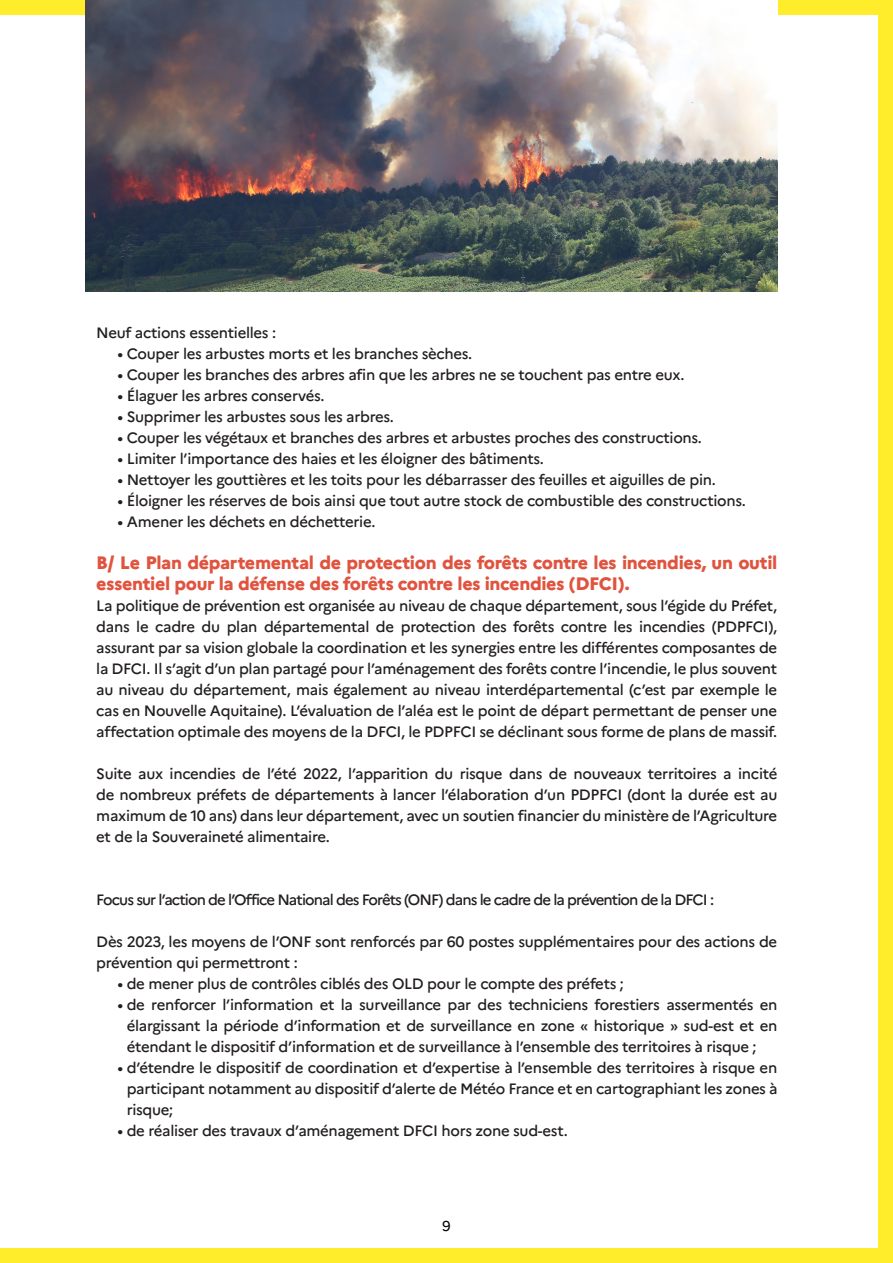
<style>
.page{position:relative;width:893px;height:1263px;background:#ffec2a}
.page>*{position:absolute;margin:0;border:0;box-sizing:border-box;transform-origin:0 0}
.t1{font:800 18px/21px "Marianne";letter-spacing:-.02em;color:#e0543f}
.t2{font:500 15px/21px "Marianne";letter-spacing:-.02em;color:#231f20;text-align:justify}
.t3{font:500 15px "Marianne";letter-spacing:-.06em;color:#231f20}
.t4{font:14.25px "Marianne";color:#000}
</style>
<div class="page">
<div style="left:0;top:15px;width:878px;height:1233px;background:#fff"></div>
<img style="left:85px;top:0;width:692px;height:292px">
<p class="t2" style="left:96px;top:322px;width:181px">Neuf actions essentielles :</p>
<p class="t2" style="left:118px;top:343px;width:356px">• Couper les arbustes morts et les branches sèches.</p>
<p class="t2" style="left:118px;top:364px;width:568px">• Couper les branches des arbres afin que les arbres ne se touchent pas entre eux.</p>
<p class="t2" style="left:118px;top:385px;width:208px">• Élaguer les arbres conservés.</p>
<p class="t2" style="left:118px;top:406px;width:278px">• Supprimer les arbustes sous les arbres.</p>
<p class="t2" style="left:118px;top:427px;width:586px">• Couper les végétaux et branches des arbres et arbustes proches des constructions.</p>
<p class="t2" style="left:118px;top:448px;width:428px">• Limiter l’importance des haies et les éloigner des bâtiments.</p>
<p class="t2" style="left:118px;top:469px;width:600px">• Nettoyer les gouttières et les toits pour les débarrasser des feuilles et aiguilles de pin.</p>
<p class="t2" style="left:118px;top:490px;width:630px">• Éloigner les réserves de bois ainsi que tout autre stock de combustible des constructions.</p>
<p class="t2" style="left:118px;top:511px;width:259px">• Amener les déchets en déchetterie.</p>
<p class="t1" style="left:96px;top:552px;width:683px">B/ Le Plan départemental de protection des forêts contre les incendies, un outil essentiel pour la défense des forêts contre les incendies (DFCI).</p>
<p class="t2" style="left:96px;top:595px;width:683px">La politique de prévention est organisée au niveau de chaque département, sous l’égide du Préfet, dans le cadre du plan départemental de protection des forêts contre les incendies (PDPFCI), assurant par sa vision globale la coordination et les synergies entre les différentes composantes de la DFCI. Il s’agit d’un plan partagé pour l’aménagement des forêts contre l’incendie, le plus souvent au niveau du département, mais également au niveau interdépartemental (c’est par exemple le cas en Nouvelle Aquitaine). L’évaluation de l’aléa est le point de départ permettant de penser une affectation optimale des moyens de la DFCI, le PDPFCI se déclinant sous forme de plans de massif.</p>
<p class="t2" style="left:96px;top:763px;width:683px">Suite aux incendies de l’été 2022, l’apparition du risque dans de nouveaux territoires a incité de nombreux préfets de départements à lancer l’élaboration d’un PDPFCI (dont la durée est au maximum de 10 ans) dans leur département, avec un soutien financier du ministère de l’Agriculture et de la Souveraineté alimentaire.</p>
<p class="t3" style="left:96px;top:891px;width:619px">Focus sur l’action de l’Office National des Forêts (ONF) dans le cadre de la prévention de la DFCI :</p>
<p class="t2" style="left:96px;top:931px;width:683px">Dès 2023, les moyens de l’ONF sont renforcés par 60 postes supplémentaires pour des actions de prévention qui permettront :</p>
<p class="t2" style="left:118px;top:973px;width:508px">• de mener plus de contrôles ciblés des OLD pour le compte des préfets ;</p>
<p class="t2" style="left:127px;top:994px;width:652px;text-indent:-9px">• de renforcer l’information et la surveillance par des techniciens forestiers assermentés en élargissant la période d’information et de surveillance en zone « historique » sud-est et en étendant le dispositif d’information et de surveillance à l’ensemble des territoires à risque ;</p>
<p class="t2" style="left:127px;top:1057px;width:652px;text-indent:-9px">• d’étendre le dispositif de coordination et d’expertise à l’ensemble des territoires à risque en participant notamment au dispositif d’alerte de Météo France et en cartographiant les zones à risque;</p>
<p class="t2" style="left:118px;top:1120px;width:452px">• de réaliser des travaux d’aménagement DFCI hors zone sud-est.</p>
<p class="t4" style="left:442px;top:1217px;width:10px">9</p>
</div>
